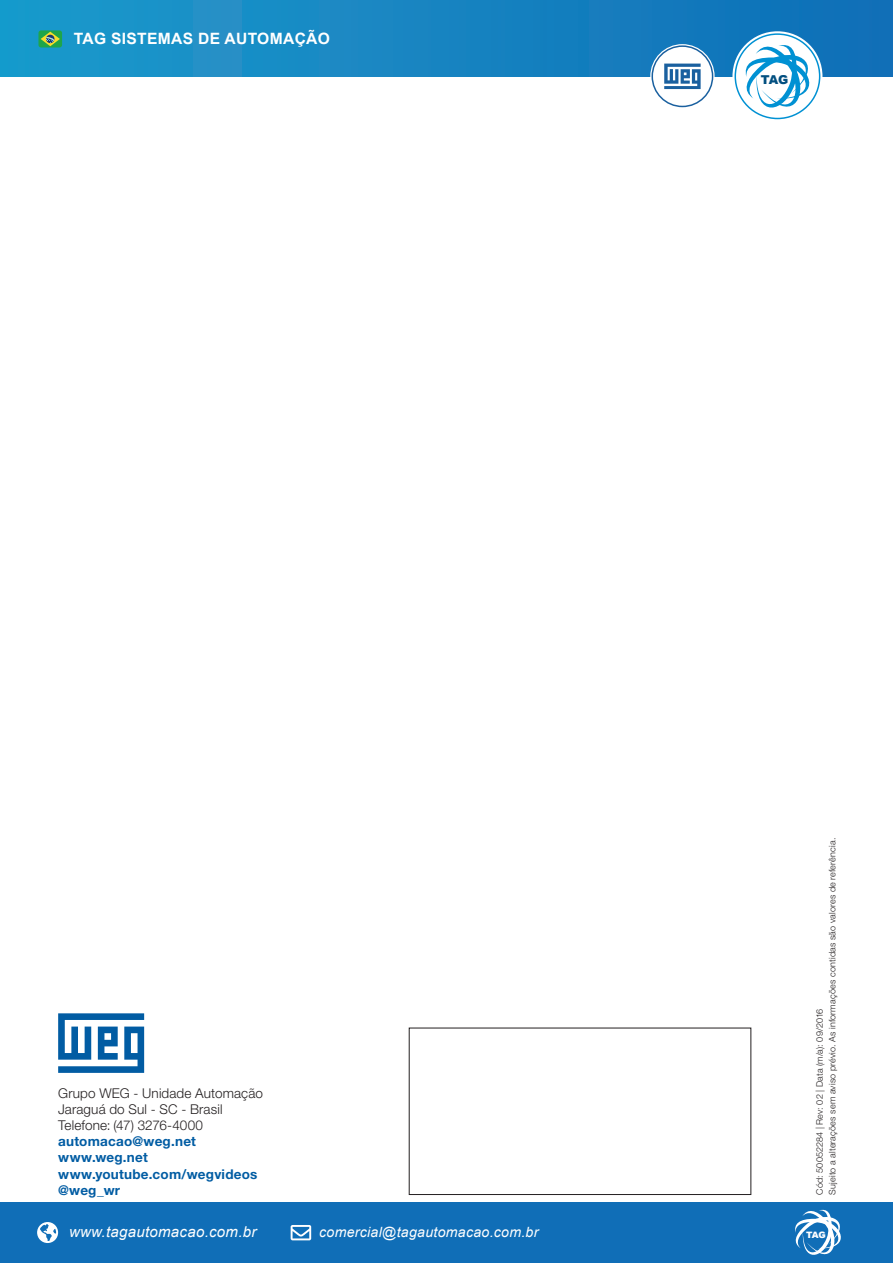
<style>
.page{position:relative;width:893px;height:1263px;background:#fff}
.page>*{position:absolute;margin:0;border:0;box-sizing:border-box;transform-origin:0 0}
.t1{font:700 15.6px "Arial";letter-spacing:.02em;color:#fff}
.t2{font:italic 15px "Arial";letter-spacing:.02em;color:#fff}
.t3{font:italic 14.1px "Arial";letter-spacing:.02em;color:#fff}
.t4{font:300 13.5px/16.2px "Helvetica Neue LT Pro";letter-spacing:.01em;color:#231f20}
.t5{font:700 13.5px/16.2px "Helvetica Neue LT Pro";letter-spacing:.015em;color:#015ca3}
.t6{font:900 12.3px "Arial";color:#024f80}
.t7{font:300 9px/12.8px "Helvetica Neue LT Pro";letter-spacing:.025em;color:#231f20}
.t8{font:900 8.85px "Arial";color:#fff}
</style>
<div class="page">
<div style="left:409px;top:1028px;width:342px;height:167px;border:1px solid #231f20"></div>
<svg style="left:58px;top:1013px;width:86px;height:60px"></svg>
<div style="left:0;top:0;width:893px;height:76px;background:linear-gradient(to right,#1d9acc,#0f6eb7)"></div>
<svg style="left:732px;top:31px;width:90px;height:90px"></svg>
<svg style="left:742px;top:42px;width:84px;height:79px"></svg>
<svg style="left:650px;top:44px;width:65px;height:64px"></svg>
<div style="left:651px;top:45px;width:62px;height:62px;border:2px solid #1a609f;border-radius:50%"></div>
<svg style="left:664px;top:64px;width:37px;height:25px"></svg>
<div style="left:38px;top:30px;width:24px;height:17px;background:#1fa549;border-radius:3px"></div>
<svg style="left:41px;top:32px;width:19px;height:14px"></svg>
<div style="left:0;top:1202px;width:893px;height:61px;background:#106eb7"></div>
<svg style="left:795px;top:1209px;width:46px;height:46px"></svg>
<svg style="left:291px;top:1225px;width:20px;height:15px"></svg>
<svg style="left:37px;top:1222px;width:21px;height:21px"></svg>
<h1 class="t1" style="left:74px;top:27px;width:258px">TAG SISTEMAS DE AUTOMAÇÃO</h1>
<h3 class="t4" style="left:58px;top:1084px;width:206px">Grupo WEG - Unidade Automação<br>Jaraguá do Sul - SC - Brasil<br>Telefone: (47) 3276-4000</h3>
<h3 class="t5" style="left:58px;top:1133px;width:201px">automacao@weg.net www.weg.net www.youtube.com/wegvideos @weg_wr</h3>
<h3 class="t6" style="left:761px;top:70px;width:29px">TAG</h3>
<p class="t7" style="left:813px;top:1195px;width:359px;rotate:-90deg">Cód: 50052284 | Rev: 02 | Data (m/a): 09/2016<br>Sujeito a alterações sem aviso prévio. As informações contidas são valores de referência.</p>
<h2 class="t2" style="left:69px;top:1222px;width:189px">www.tagautomacao.com.br</h2>
<h3 class="t3" style="left:319px;top:1223px;width:221px">comercial@tagautomacao.com.br</h3>
<p class="t8" style="left:806px;top:1228px;width:21px">TAG</p>
</div>
